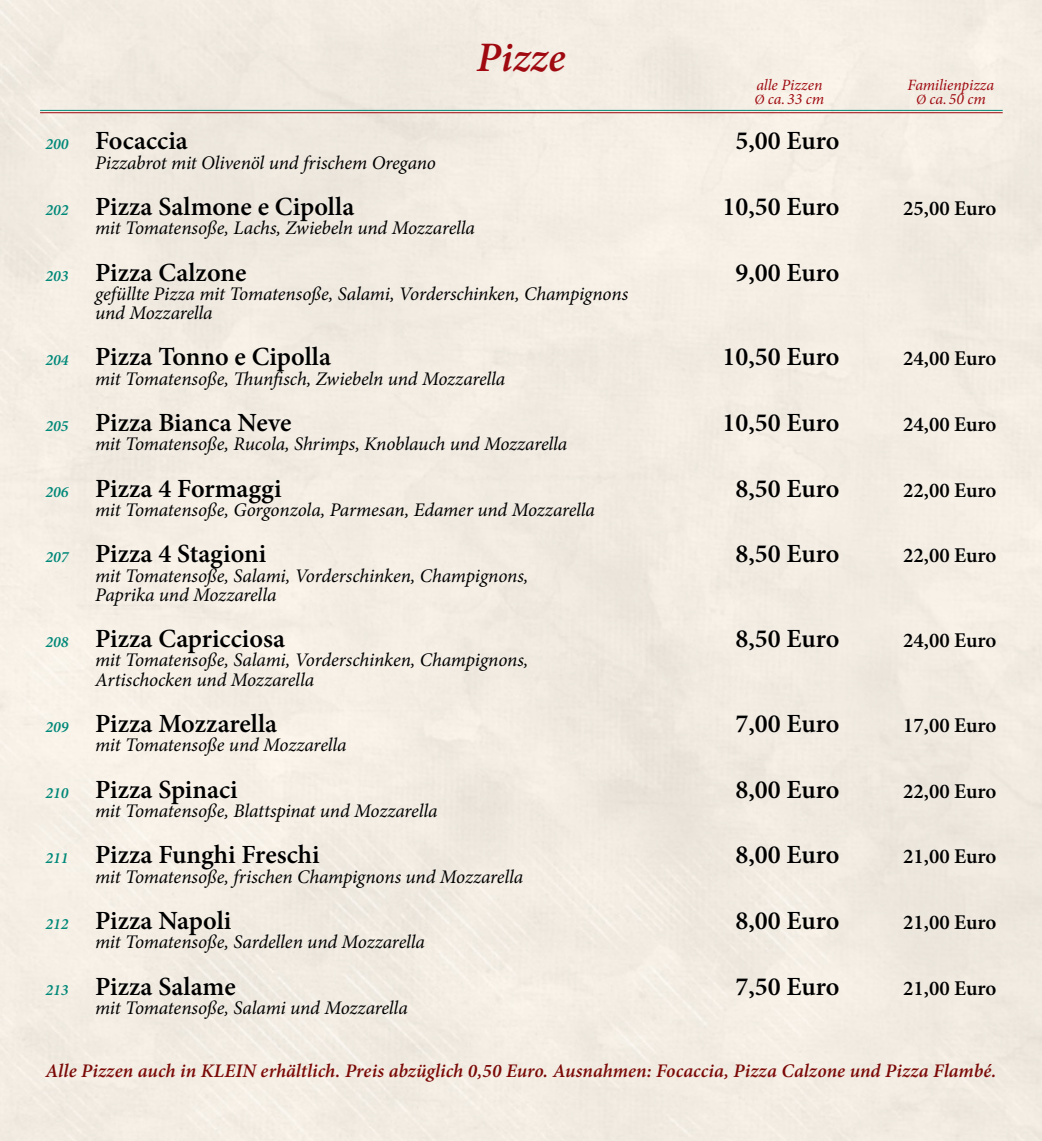
<style>
.page{position:relative;width:1042px;height:1141px;background:#f2ece3}
.page>*{position:absolute;margin:0;border:0;box-sizing:border-box;transform-origin:0 0}
.t1{font:italic 600 42px "Minion Pro";color:#9f090f}
.t2{font:600 26.25px "Minion Pro";color:#000}
.t3{font:600 21px "Minion Pro";color:#000}
.t4{font:italic 19.25px/19.2px "Minion Pro";letter-spacing:-.01em;color:#000}
.t5{font:italic 600 19.25px "Minion Pro";letter-spacing:.005em;color:#7b0a07}
.t6{font:italic 15.75px/14px "Minion Pro";letter-spacing:-.005em;color:#9f090f;text-align:center}
.s1{font-size:14px}
.s2{font-style:italic;font-size:15.75px;color:#008878}
</style>
<div class="page">
<hr style="left:40px;top:110px;width:962px;height:1px;background:#008878">
<hr style="left:40px;top:112px;width:962px;height:1px;background:#9f090f">
<h1 class="t1" style="left:476px;top:28px;width:91px">Pizze</h1>
<p class="t6" style="left:754px;top:77px;width:71px;text-align:left">alle Pizzen<br><span class="s1">Ø</span> ca. 33 cm</p>
<p class="t6" style="left:907px;top:77px;width:88px">Familienpizza<br><span class="s1">Ø</span> ca. 50 cm</p>
<h2 class="t2" style="left:46px;top:123px;width:144px"><span class="s2">200</span> Focaccia</h2>
<h2 class="t2" style="left:735px;top:123px;width:105px">5,00 Euro</h2>
<p class="t4" style="left:95px;top:153px;width:342px">Pizzabrot mit Olivenöl und frischem Oregano</p>
<h2 class="t2" style="left:46px;top:188px;width:310px"><span class="s2">202</span> Pizza Salmone e Cipolla</h2>
<h2 class="t2" style="left:722px;top:188px;width:118px">10,50 Euro</h2>
<p class="t3" style="left:903px;top:194px;width:95px">25,00 Euro</p>
<p class="t4" style="left:95px;top:218px;width:381px">mit Tomatensoße, Lachs, Zwiebeln und Mozzarella</p>
<h2 class="t2" style="left:46px;top:254px;width:202px"><span class="s2">203</span> Pizza Calzone</h2>
<h2 class="t2" style="left:735px;top:254px;width:105px">9,00 Euro</h2>
<p class="t4" style="left:95px;top:284px;width:534px">gefüllte Pizza mit Tomatensoße, Salami, Vorderschinken, Champignons und Mozzarella</p>
<h2 class="t2" style="left:46px;top:339px;width:287px"><span class="s2">204</span> Pizza Tonno e Cipolla</h2>
<h2 class="t2" style="left:722px;top:339px;width:118px">10,50 Euro</h2>
<p class="t3" style="left:903px;top:344px;width:95px">24,00 Euro</p>
<p class="t4" style="left:95px;top:369px;width:412px">mit Tomatensoße, Thunfisch, Zwiebeln und Mozzarella</p>
<h2 class="t2" style="left:46px;top:404px;width:247px"><span class="s2">205</span> Pizza Bianca Neve</h2>
<h2 class="t2" style="left:722px;top:404px;width:118px">10,50 Euro</h2>
<p class="t3" style="left:903px;top:410px;width:95px">24,00 Euro</p>
<p class="t4" style="left:95px;top:434px;width:474px">mit Tomatensoße, Rucola, Shrimps, Knoblauch und Mozzarella</p>
<h2 class="t2" style="left:46px;top:470px;width:237px"><span class="s2">206</span> Pizza 4 Formaggi</h2>
<h2 class="t2" style="left:735px;top:470px;width:105px">8,50 Euro</h2>
<p class="t3" style="left:903px;top:475px;width:95px">22,00 Euro</p>
<p class="t4" style="left:95px;top:500px;width:501px">mit Tomatensoße, Gorgonzola, Parmesan, Edamer und Mozzarella</p>
<h2 class="t2" style="left:46px;top:536px;width:222px"><span class="s2">207</span> Pizza 4 Stagioni</h2>
<h2 class="t2" style="left:735px;top:536px;width:105px">8,50 Euro</h2>
<p class="t3" style="left:903px;top:541px;width:95px">22,00 Euro</p>
<p class="t4" style="left:95px;top:566px;width:435px">mit Tomatensoße, Salami, Vorderschinken, Champignons,<br>Paprika und Mozzarella</p>
<h2 class="t2" style="left:46px;top:621px;width:241px"><span class="s2">208</span> Pizza Capricciosa</h2>
<h2 class="t2" style="left:735px;top:621px;width:105px">8,50 Euro</h2>
<p class="t3" style="left:903px;top:626px;width:95px">24,00 Euro</p>
<p class="t4" style="left:95px;top:651px;width:435px">mit Tomatensoße, Salami, Vorderschinken, Champignons,<br>Artischocken und Mozzarella</p>
<h2 class="t2" style="left:46px;top:706px;width:233px"><span class="s2">209</span> Pizza Mozzarella</h2>
<h2 class="t2" style="left:735px;top:706px;width:105px">7,00 Euro</h2>
<p class="t3" style="left:903px;top:711px;width:95px">17,00 Euro</p>
<p class="t4" style="left:95px;top:736px;width:253px">mit Tomatensoße und Mozzarella</p>
<h2 class="t2" style="left:46px;top:771px;width:194px"><span class="s2">210</span> Pizza Spinaci</h2>
<h2 class="t2" style="left:735px;top:771px;width:105px">8,00 Euro</h2>
<p class="t3" style="left:903px;top:776px;width:95px">22,00 Euro</p>
<p class="t4" style="left:95px;top:801px;width:344px">mit Tomatensoße, Blattspinat und Mozzarella</p>
<h2 class="t2" style="left:46px;top:837px;width:275px"><span class="s2">211</span> Pizza Funghi Freschi</h2>
<h2 class="t2" style="left:735px;top:837px;width:105px">8,00 Euro</h2>
<p class="t3" style="left:903px;top:842px;width:95px">21,00 Euro</p>
<p class="t4" style="left:95px;top:867px;width:429px">mit Tomatensoße, frischen Champignons und Mozzarella</p>
<h2 class="t2" style="left:46px;top:902px;width:187px"><span class="s2">212</span> Pizza Napoli</h2>
<h2 class="t2" style="left:735px;top:902px;width:105px">8,00 Euro</h2>
<p class="t3" style="left:903px;top:908px;width:95px">21,00 Euro</p>
<p class="t4" style="left:95px;top:932px;width:331px">mit Tomatensoße, Sardellen und Mozzarella</p>
<h2 class="t2" style="left:46px;top:968px;width:192px"><span class="s2">213</span> Pizza Salame</h2>
<h2 class="t2" style="left:735px;top:968px;width:105px">7,50 Euro</h2>
<p class="t3" style="left:903px;top:973px;width:95px">21,00 Euro</p>
<p class="t4" style="left:95px;top:998px;width:314px">mit Tomatensoße, Salami und Mozzarella</p>
<p class="t5" style="left:46px;top:1057px;width:952px">Alle Pizzen auch in KLEIN erhältlich. Preis abzüglich 0,50 Euro. Ausnahmen: Focaccia, Pizza Calzone und Pizza Flambé.</p>
</div>
